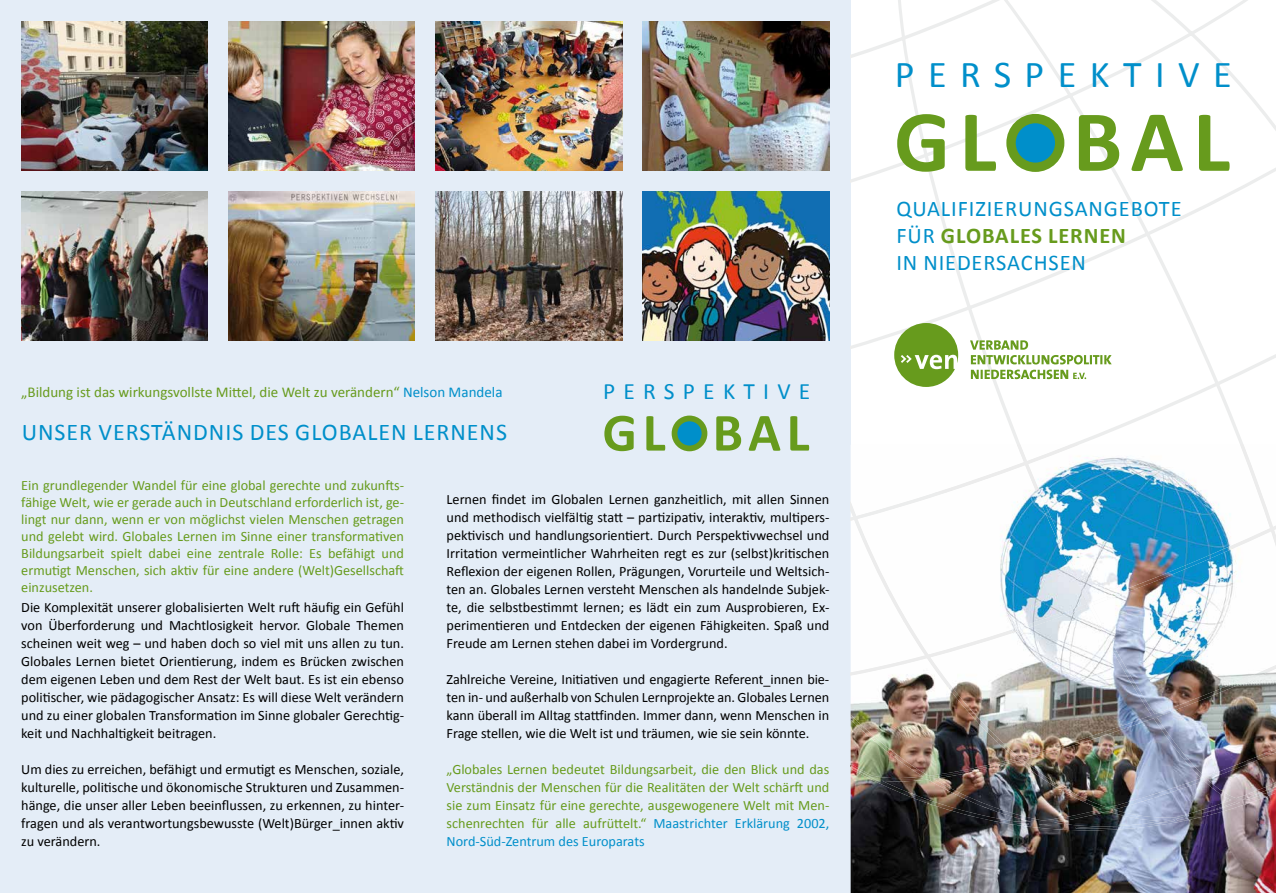
<style>
.page{position:relative;width:1276px;height:893px;background:#fff}
.page>*{position:absolute;margin:0;border:0;box-sizing:border-box;transform-origin:0 0}
.t1{font:38.1px "Calibri";letter-spacing:.35em;color:#008fca}
.t2{font:24px "Calibri";letter-spacing:.04em;color:#008fca}
.t3{font:23.4px "Calibri";letter-spacing:.35em;color:#008fca}
.t4{font:22.35px/26.8px "Calibri";letter-spacing:.04em;color:#008fca}
.t5{font:15px "Calibri";color:#679b1d}
.t6{font:14.25px/18px "Calibri";color:#000;text-align:justify}
.t7{font:14.25px/17.1px "Calibri";color:#679b1d;text-align:justify}
.s1{color:#008fca}
.s2{font-weight:700;color:#679b1d}
</style>
<div class="page">
<div style="left:0;top:0;width:850px;height:893px;background:#e4edf7"></div>
<svg style="left:850px;top:0;width:426px;height:445px"></svg>
<img style="left:850px;top:445px;width:426px;height:448px">
<img style="left:904px;top:568px;width:277px;height:177px">
<img style="left:1223px;top:445px;width:53px;height:108px">
<img style="left:934px;top:445px;width:145px;height:48px">
<img style="left:1009px;top:492px;width:54px;height:142px">
<img style="left:850px;top:492px;width:97px;height:49px">
<img style="left:1063px;top:544px;width:160px;height:45px">
<img style="left:850px;top:541px;width:54px;height:253px">
<img style="left:1063px;top:589px;width:107px;height:241px">
<img style="left:903px;top:614px;width:107px;height:210px">
<img style="left:1223px;top:665px;width:53px;height:146px">
<img style="left:1169px;top:687px;width:54px;height:136px">
<img style="left:1009px;top:745px;width:54px;height:85px">
<svg style="left:894px;top:323px;width:64px;height:64px"></svg>
<svg style="left:971px;top:370px;width:115px;height:9px"></svg>
<svg style="left:970px;top:340px;width:141px;height:24px"></svg>
<svg style="left:897px;top:114px;width:48px;height:58px"></svg>
<svg style="left:965px;top:115px;width:31px;height:56px"></svg>
<svg style="left:1079px;top:115px;width:40px;height:56px"></svg>
<svg style="left:1131px;top:115px;width:52px;height:56px"></svg>
<svg style="left:1199px;top:115px;width:30px;height:56px"></svg>
<svg style="left:1011px;top:119px;width:48px;height:48px"></svg>
<div style="left:1006px;top:114px;width:58px;height:58px;border:9px solid #679b1d;border-radius:50%"></div>
<img style="left:21px;top:21px;width:187px;height:149px">
<img style="left:228px;top:21px;width:187px;height:149px">
<img style="left:436px;top:21px;width:186px;height:149px">
<img style="left:643px;top:21px;width:186px;height:149px">
<img style="left:21px;top:191px;width:187px;height:149px">
<img style="left:228px;top:191px;width:187px;height:149px">
<img style="left:436px;top:191px;width:186px;height:149px">
<img style="left:643px;top:191px;width:186px;height:149px">
<svg style="left:604px;top:416px;width:30px;height:35px"></svg>
<svg style="left:646px;top:416px;width:19px;height:35px"></svg>
<svg style="left:716px;top:416px;width:25px;height:35px"></svg>
<svg style="left:748px;top:416px;width:32px;height:35px"></svg>
<svg style="left:790px;top:416px;width:19px;height:35px"></svg>
<div style="left:674px;top:418px;width:30px;height:30px;background:#008fca;border-radius:50%"></div>
<div style="left:671px;top:416px;width:36px;height:35px;border:6px solid #679b1d;border-radius:50%"></div>
<p class="t5" style="left:21px;top:383px;width:483px">„Bildung ist das wirkungsvollste Mittel, die Welt zu verändern“ <span class="s1">Nelson Mandela</span></p>
<h2 class="t2" style="left:22px;top:416px;width:487px">UNSER VERSTÄNDNIS DES GLOBALEN LERNENS</h2>
<h3 class="t3" style="left:603px;top:376px;width:209px">PERSPEKTIVE</h3>
<p class="t7" style="left:21px;top:476px;width:384px">Ein grundlegender Wandel für eine global gerechte und zukunfts&shy;fähige Welt, wie er gerade auch in Deutschland erforderlich ist, ge&shy;lingt nur dann, wenn er von möglichst vielen Menschen getragen und gelebt wird. Globales Lernen im Sinne einer transformativen Bildungsarbeit spielt dabei eine zentrale Rolle: Es befähigt und ermutigt Menschen, sich aktiv für eine andere (Welt)Gesellschaft einzusetzen.</p>
<p class="t6" style="left:21px;top:598px;width:384px">Die Komplexität unserer globalisierten Welt ruft häufig ein Gefühl von Überforderung und Machtlosigkeit hervor. Globale Themen scheinen weit weg – und haben doch so viel mit uns allen zu tun.<br>Globales Lernen bietet Orientierung, indem es Brücken zwischen dem eigenen Leben und dem Rest der Welt baut. Es ist ein ebenso politischer, wie pädagogischer Ansatz: Es will diese Welt verändern und zu einer globalen Transformation im Sinne globaler Gerechtig&shy;keit und Nachhaltigkeit beitragen.</p>
<p class="t6" style="left:21px;top:760px;width:384px">Um dies zu erreichen, befähigt und ermutigt es Menschen, soziale , kulturelle, politische und ökonomische Strukturen und Zusammen&shy;hänge, die unser aller Leben beeinflussen, zu erkennen, zu hinter&shy;fragen und als verantwortungsbewusste (Welt)Bürger_innen aktiv zu verändern.</p>
<p class="t6" style="left:446px;top:490px;width:384px">Lernen findet im Globalen Lernen ganzheitlich, mit allen Sinnen und methodisch vielfältig statt – partizipativ, interaktiv, multipers&shy;pektivisch und handlungsorientiert. Durch Perspektivwechsel und Irritation vermeintlicher Wahrheiten regt es zur (selbst)kritischen Reflexion der eigenen Rollen, Prägungen, Vorurteile und Weltsich&shy;ten an. Globales Lernen versteht Menschen als handelnde Subjek&shy;te, die selbstbestimmt lernen; es lädt ein zum Ausprobieren, Ex&shy;perimentieren und Entdecken der eigenen Fähigkeiten. Spaß und Freude am Lernen stehen dabei im Vordergrund.</p>
<p class="t6" style="left:446px;top:670px;width:384px">Zahlreiche Vereine, Initiativen und engagierte Referent_innen bie&shy;ten in- und außerhalb von Schulen Lernprojekte an. Globales Lernen kann überall im Alltag stattfinden. Immer dann, wenn Menschen in Frage stellen, wie die Welt ist und träumen, wie sie sein könnte.</p>
<p class="t7" style="left:446px;top:760px;width:384px;line-height:18px">„Globales Lernen bedeutet Bildungsarbeit, die den Blick und das Verständnis der Menschen für die Realitäten der Welt schärft und sie zum Einsatz für eine gerechte, ausgewogenere Welt mit Men&shy;schenrechten für alle aufrüttelt.“ <span class="s1">Maastrichter Erklärung 2002, Nord-Süd-Zentrum des Europarats</span></p>
<h1 class="t1" style="left:895px;top:50px;width:338px">PERSPEKTIVE</h1>
<h3 class="t4" style="left:896px;top:195px;width:287px">QUALIFIZIERUNGSANGEBOTE<br>FÜR <span class="s2">GLOBALES LERNEN<br></span>IN NIEDERSACHSEN</h3>
</div>
